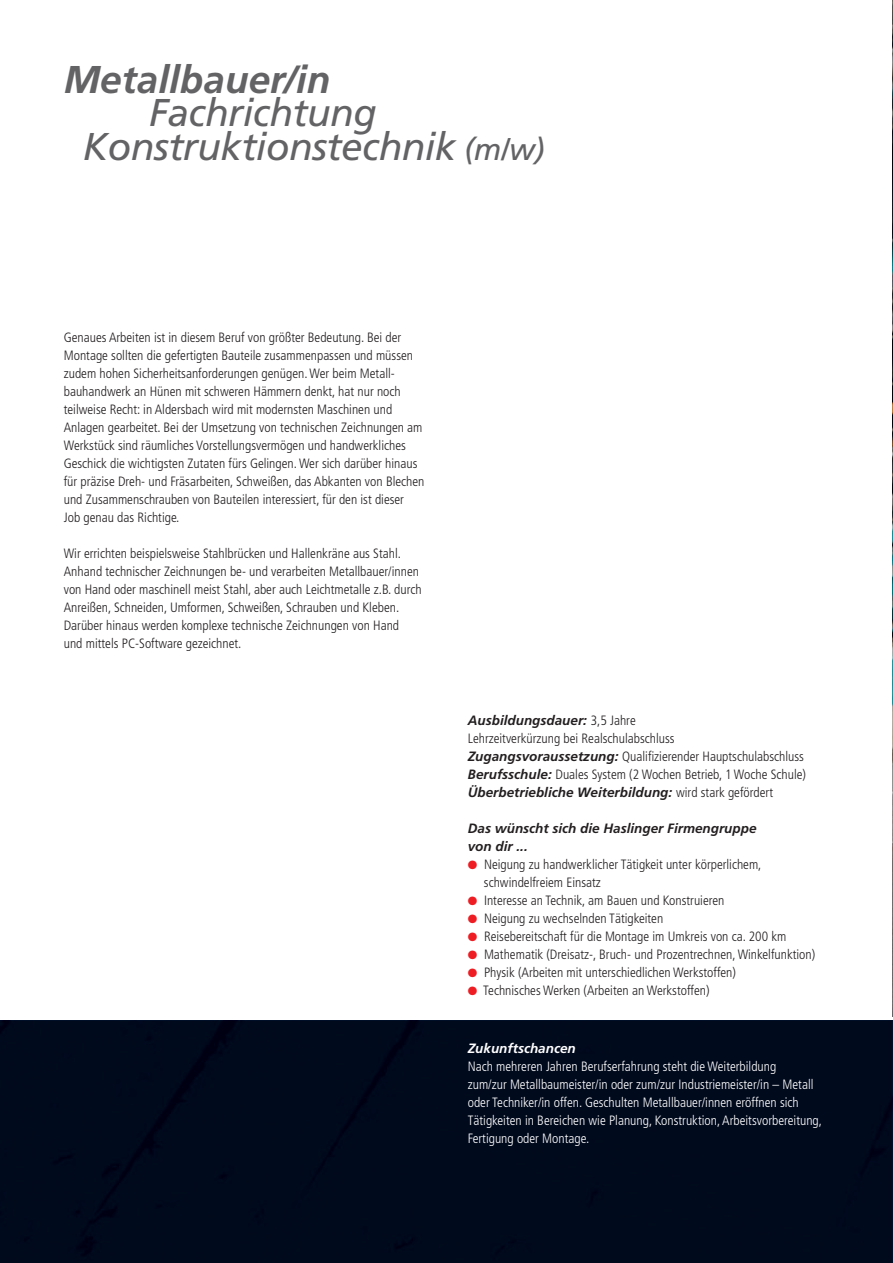
<style>
.page{position:relative;width:893px;height:1263px;background:#fff}
.page>*{position:absolute;margin:0;border:0;box-sizing:border-box;transform-origin:0 0}
.t1{font:italic 38.7px "Frutiger";letter-spacing:-.015em;color:#636366}
.t2{font:italic 700 38.7px "Frutiger";color:#636366}
.t3{font:300 condensed 13.5px/18px "Frutiger";color:#231f20}
.t4{font:300 condensed 13.5px/18px "Frutiger";color:#fff}
.t5{font:italic 700 13.5px "Frutiger";color:#231f20}
.t6{font:italic 700 13.5px "Frutiger";color:#fff}
.s1{font-size:30.9px}
.s2{font-weight:300;font-style:normal;font-stretch:condensed}
.s3{font-weight:700;font-style:italic;font-stretch:normal}
.s4{color:#ee1d23}
</style>
<div class="page">
<div style="left:0;top:1020px;width:893px;height:243px;background:#000a1d"></div>
<img style="left:892px;top:1020px;width:1px;height:243px">
<img style="left:892px;top:0;width:1px;height:1017px">
<p class="t2" style="left:64px;top:57px;width:268px">Metallbauer/in</p>
<p class="t1" style="left:149px;top:90px;width:229px">Fachrichtung</p>
<p class="t1" style="left:83px;top:124px;width:464px">Konstruktionstechnik <span class="s1">(m/w)</span></p>
<p class="t3" style="left:64px;top:328px;width:362px">Genaues Arbeiten ist in diesem Beruf von größter Bedeutung. Bei der Montage sollten die gefertigten Bauteile zusammenpassen und müssen zudem hohen Sicherheitsanforderungen genügen. Wer beim Metall&shy;bauhandwerk an Hünen mit schweren Hämmern denkt, hat nur noch teilweise Recht: in Aldersbach wird mit modernsten Maschinen und Anlagen gearbeitet. Bei der Umsetzung von technischen Zeichnungen am Werkstück sind räumliches Vorstellungsvermögen und handwerkliches Geschick die wichtigsten Zutaten fürs Gelingen. Wer sich darüber hinaus für präzise Dreh- und Fräsarbeiten, Schweißen, das Abkanten von Blechen und Zusammenschrauben von Bauteilen interessiert, für den ist dieser</p>
<p class="t3" style="left:64px;top:508px;width:117px">Job genau das Richtige.</p>
<p class="t3" style="left:64px;top:544px;width:339px">Wir errichten beispielsweise Stahlbrücken und Hallenkräne aus Stahl.</p>
<p class="t3" style="left:64px;top:562px;width:359px">Anhand technischer Zeichnungen be- und verarbeiten Metallbauer/innen von Hand oder maschinell meist Stahl, aber auch Leichtmetalle z.B. durch Anreißen, Schneiden, Umformen, Schweißen, Schrauben und Kleben.<br>Darüber hinaus werden komplexe technische Zeichnungen von Hand</p>
<p class="t3" style="left:64px;top:634px;width:179px">und mittels PC-Software gezeichnet.</p>
<p class="t5" style="left:468px;top:712px;width:170px">Ausbildungsdauer: <span class="s2">3,5 Jahre</span></p>
<p class="t3" style="left:468px;top:729px;width:208px">Lehrzeitverkürzung bei Realschulabschluss</p>
<p class="t3" style="left:468px;top:747px;width:338px"><span class="s3">Zugangsvoraussetzung:</span> Qualifizierender Hauptschulabschluss</p>
<p class="t3" style="left:468px;top:765px;width:340px"><span class="s3">Berufsschule:</span> Duales System (2 Wochen Betrieb, 1 Woche Schule)</p>
<p class="t5" style="left:468px;top:784px;width:307px">Überbetriebliche Weiterbildung: <span class="s2">wird stark gefördert</span></p>
<p class="t5" style="left:468px;top:820px;width:290px">Das wünscht sich die Haslinger Firmengruppe</p>
<p class="t5" style="left:468px;top:838px;width:62px">von dir ...</p>
<p class="t3" style="left:468px;top:855px;width:295px"><span class="s4">●</span> Neigung zu handwerklicher Tätigkeit unter körperlichem,</p>
<p class="t3" style="left:484px;top:873px;width:119px">schwindelfreiem Einsatz</p>
<p class="t3" style="left:468px;top:891px;width:258px"><span class="s4">●</span> Interesse an Technik, am Bauen und Konstruieren</p>
<p class="t3" style="left:468px;top:909px;width:197px"><span class="s4">●</span> Neigung zu wechselnden Tätigkeiten</p>
<p class="t3" style="left:468px;top:927px;width:320px"><span class="s4">●</span> Reisebereitschaft für die Montage im Umkreis von ca. 200 km</p>
<p class="t3" style="left:468px;top:945px;width:349px"><span class="s4">●</span> Mathematik (Dreisatz-, Bruch- und Prozentrechnen, Winkelfunktion)</p>
<p class="t3" style="left:468px;top:963px;width:270px"><span class="s4">●</span> Physik (Arbeiten mit unterschiedlichen Werkstoffen)</p>
<p class="t3" style="left:468px;top:981px;width:243px"><span class="s4">●</span> Technisches Werken (Arbeiten an Werkstoffen)</p>
<p class="t6" style="left:468px;top:1040px;width:109px">Zukunftschancen</p>
<p class="t4" style="left:468px;top:1057px;width:310px">Nach mehreren Jahren Berufserfahrung steht die Weiterbildung</p>
<p class="t4" style="left:468px;top:1075px;width:356px">zum/zur Metallbaumeister/in oder zum/zur Industriemeister/in – Metall oder Techniker/in offen. Geschulten Metallbauer/innen eröffnen sich Tätigkeiten in Bereichen wie Planung, Konstruktion, Arbeitsvorbereitung, Fertigung oder Montage.</p>
</div>
